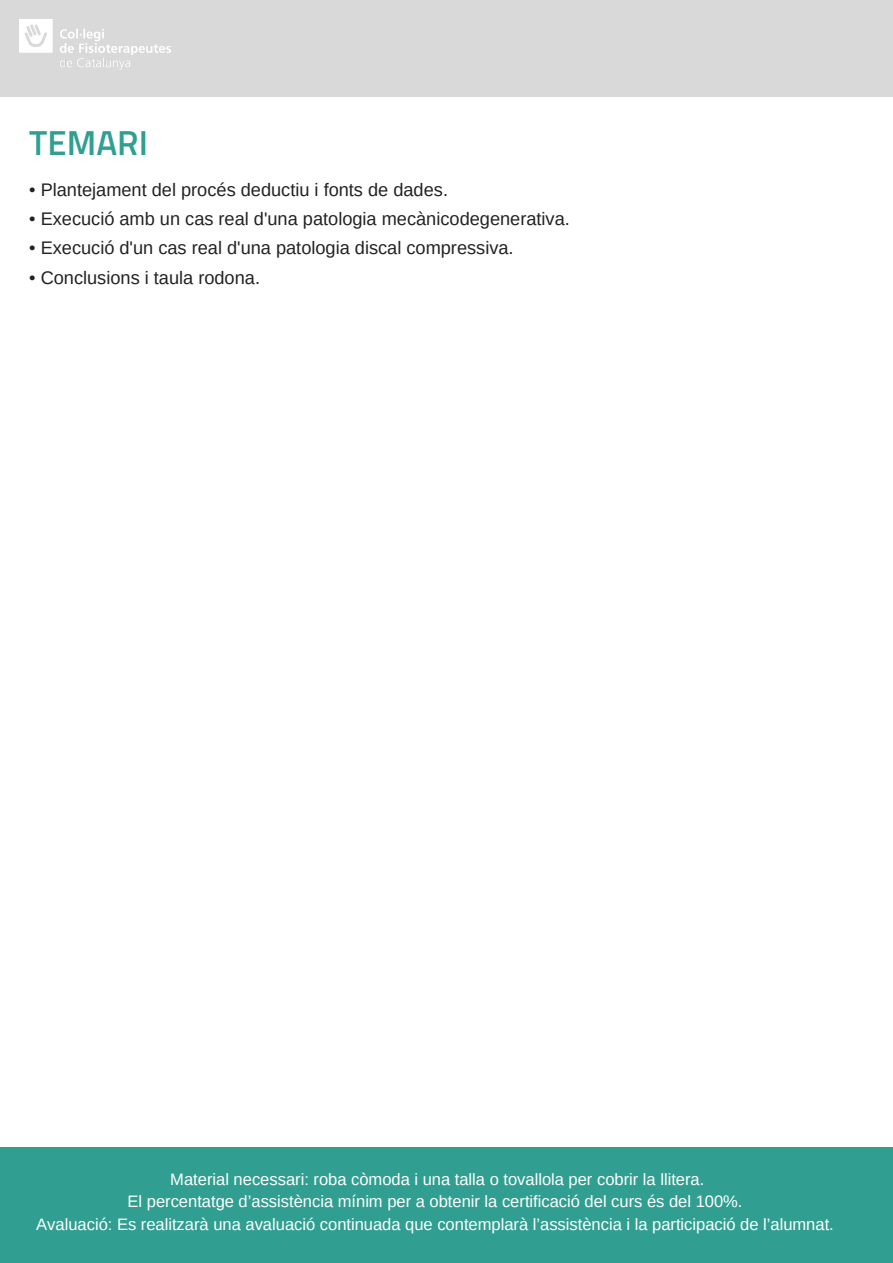
<style>
.page{position:relative;width:893px;height:1263px;background:#fff}
.page>*{position:absolute;margin:0;border:0;box-sizing:border-box;transform-origin:0 0}
.t1{font:600 34.8px "Titillium Web";color:#309f92}
.t2{font:18.15px "Arimo";color:#222}
.t3{font:16.5px/22.5px "Arimo";color:#fff;text-align:center}
</style>
<div class="page">
<div style="left:0;top:0;width:893px;height:97px;background:#d9d9d9"></div>
<img style="left:19px;top:19px;width:151px;height:51px">
<div style="left:0;top:1147px;width:893px;height:116px;background:#309f92"></div>
<h1 class="t1" style="left:29px;top:116px;width:120px">TEMARI</h1>
<p class="t2" style="left:29px;top:179px;width:420px">• Plantejament del procés deductiu i fonts de dades.</p>
<p class="t2" style="left:29px;top:209px;width:542px">• Execució amb un cas real d'una patologia mecànicodegenerativa.</p>
<p class="t2" style="left:29px;top:238px;width:486px">• Execució d'un cas real d'una patologia discal compressiva.</p>
<p class="t2" style="left:29px;top:267px;width:232px">• Conclusions i taula rodona.</p>
<p class="t3" style="left:36px;top:1167px;width:799px">Material necessari: roba còmoda i una talla o tovallola per cobrir la llitera.<br>El percentatge d’assistència mínim per a obtenir la certificació del curs és del 100%.<br>Avaluació: Es realitzarà una avaluació continuada que contemplarà l’assistència i la participació de l’alumnat.</p>
</div>
